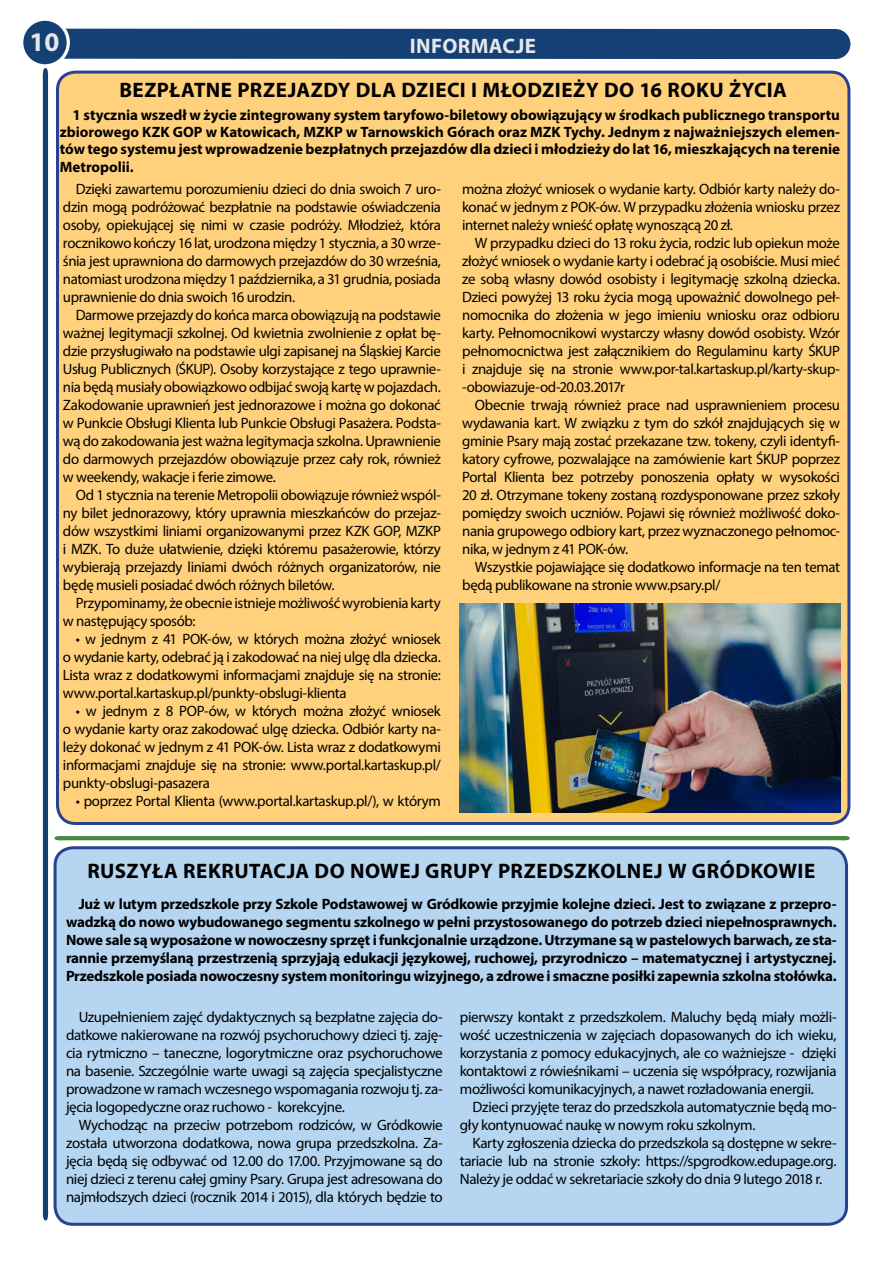
<style>
.page{position:relative;width:893px;height:1263px;background:#fff}
.page>*{position:absolute;margin:0;border:0;box-sizing:border-box;transform-origin:0 0}
.t1{font:700 27px "Myriad Pro";color:#e6e7e8}
.t2{font:700 21px "Myriad Pro";letter-spacing:.025em;color:#000}
.t3{font:700 21px "Myriad Pro";letter-spacing:.02em;color:#e6e7e8}
.t4{font:15px/18px "Myriad Pro";letter-spacing:-.025em;color:#000;text-align:justify}
.t5{font:700 15px/18px "Myriad Pro";letter-spacing:-.01em;color:#000;text-align:justify}
</style>
<div class="page">
<div style="left:64px;top:29px;width:767px;height:30px;background:#144075"></div>
<div style="left:820px;top:29px;width:30px;height:30px;background:#144075;border-radius:50%"></div>
<div style="left:20px;top:18px;width:50px;height:49px;border:7px solid #fff;border-radius:50%"></div>
<div style="left:23px;top:21px;width:44px;height:43px;background:#144075;border-radius:50%"></div>
<div style="left:43px;top:68px;width:5px;height:1152px;background:#124075"></div>
<div style="left:55px;top:848px;width:791px;height:376px;background:#b5d5f0;border-radius:18px"></div>
<div style="left:54px;top:846px;width:794px;height:380px;border:3px solid #25408f;border-radius:18px"></div>
<svg style="left:55px;top:836px;width:795px;height:4px;background:#488b42"></svg>
<div style="left:57px;top:72px;width:792px;height:751px;background:#ffd17b;border-radius:18px"></div>
<div style="left:56px;top:71px;width:794px;height:754px;border:3px solid #25408f;border-radius:18px"></div>
<img style="left:460px;top:603px;width:380px;height:209px">
<h1 class="t1" style="left:30px;top:25px;width:31px">10</h1>
<h2 class="t3" style="left:410px;top:32px;width:128px">INFORMACJE</h2>
<h2 class="t2" style="left:119px;top:77px;width:669px">BEZPŁATNE PRZEJAZDY DLA DZIECI I MŁODZIEŻY DO 16 ROKU ŻYCIA</h2>
<p class="t5" style="left:60px;top:106px;width:782px;line-height:17.2px;text-indent:13px">1 stycznia wszedł w życie zintegrowany system taryfowo-biletowy obowiązujący w środkach publicznego transportu zbiorowego KZK GOP w Katowicach, MZKP w Tarnowskich Górach oraz MZK Tychy. Jednym z najważniejszych elemen&shy;tów tego systemu jest wprowadzenie bezpłatnych przejazdów dla dzieci i młodzieży do lat 16, mieszkających na terenie Metropolii.</p>
<p class="t4" style="left:63px;top:180px;width:379px;text-indent:13px">Dzięki zawartemu porozumieniu dzieci do dnia swoich 7 uro&shy;dzin mogą podróżować bezpłatnie na podstawie oświadczenia osoby, opiekującej się nimi w czasie podróży. Młodzież, która rocznikowo kończy 16 lat, urodzona między 1 stycznia, a 30 wrze&shy;śnia jest uprawniona do darmowych przejazdów do 30 września, natomiast urodzona między 1 października, a 31 grudnia, posiada uprawnienie do dnia swoich 16 urodzin.</p>
<p class="t4" style="left:63px;top:306px;width:379px;text-indent:13px">Darmowe przejazdy do końca marca obowiązują na podstawie ważnej legitymacji szkolnej. Od kwietnia zwolnienie z opłat bę&shy;dzie przysługiwało na podstawie ulgi zapisanej na Śląskiej Karcie Usług Publicznych (ŚKUP). Osoby korzystające z tego uprawnie&shy;nia będą musiały obowiązkowo odbijać swoją kartę w pojazdach.<br>Zakodowanie uprawnień jest jednorazowe i można go dokonać w Punkcie Obsługi Klienta lub Punkcie Obsługi Pasażera. Podsta&shy;wą do zakodowania jest ważna legitymacja szkolna. Uprawnienie do darmowych przejazdów obowiązuje przez cały rok, również w weekendy, wakacje i ferie zimowe.</p>
<p class="t4" style="left:63px;top:486px;width:379px;text-indent:13px">Od 1 stycznia na terenie Metropolii obowiązuje również wspól&shy;ny bilet jednorazowy, który uprawnia mieszkańców do przejaz&shy;dów wszystkimi liniami organizowanymi przez KZK GOP, MZKP i MZK. To duże ułatwienie, dzięki któremu pasażerowie, którzy wybierają przejazdy liniami dwóch różnych organizatorów, nie będę musieli posiadać dwóch różnych biletów.</p>
<p class="t4" style="left:63px;top:594px;width:379px;text-indent:13px">Przypominamy, że obecnie istnieje możliwość wyrobienia karty w następujący sposób:</p>
<p class="t4" style="left:63px;top:630px;width:379px;text-indent:13px">• w jednym z 41 POK-ów, w których można złożyć wniosek o wydanie karty, odebrać ją i zakodować na niej ulgę dla dziecka.<br>Lista wraz z dodatkowymi informacjami znajduje się na stronie: www.portal.kartaskup.pl/punkty-obslugi-klienta</p>
<p class="t4" style="left:63px;top:702px;width:379px;text-indent:13px">• w jednym z 8 POP-ów, w których można złożyć wniosek o wydanie karty oraz zakodować ulgę dziecka. Odbiór karty na&shy;leży dokonać w jednym z 41 POK-ów. Lista wraz z dodatkowymi informacjami znajduje się na stronie: www.portal.kartaskup.pl/ punkty-obslugi-pasazera</p>
<p class="t4" style="left:76px;top:792px;width:367px">• poprzez Portal Klienta (www.portal.kartaskup.pl/), w którym</p>
<p class="t4" style="left:462px;top:180px;width:379px">można złożyć wniosek o wydanie karty. Odbiór karty należy do&shy;konać w jednym z POK-ów. W przypadku złożenia wniosku przez internet należy wnieść opłatę wynoszącą 20 zł.</p>
<p class="t4" style="left:462px;top:234px;width:379px;text-indent:13px">W przypadku dzieci do 13 roku życia, rodzic lub opiekun może złożyć wniosek o wydanie karty i odebrać ją osobiście. Musi mieć ze sobą własny dowód osobisty i legitymację szkolną dziecka.<br>Dzieci powyżej 13 roku życia mogą upoważnić dowolnego peł&shy;nomocnika do złożenia w jego imieniu wniosku oraz odbioru karty. Pełnomocnikowi wystarczy własny dowód osobisty. Wzór pełnomocnictwa jest załącznikiem do Regulaminu karty ŚKUP i znajduje się na stronie www.por-tal.kartaskup.pl/karty-skup--obowiazuje-od-20.03.2017r</p>
<p class="t4" style="left:462px;top:396px;width:379px;text-indent:13px">Obecnie trwają również prace nad usprawnieniem procesu wydawania kart. W związku z tym do szkół znajdujących się w gminie Psary mają zostać przekazane tzw. tokeny, czyli identyfi&shy;katory cyfrowe, pozwalające na zamówienie kart ŚKUP poprzez Portal Klienta bez potrzeby ponoszenia opłaty w wysokości 20 zł. Otrzymane tokeny zostaną rozdysponowane przez szkoły pomiędzy swoich uczniów. Pojawi się również możliwość doko&shy;nania grupowego odbiory kart, przez wyznaczonego pełnomoc&shy;nika, w jednym z 41 POK-ów.</p>
<p class="t4" style="left:462px;top:558px;width:379px;text-indent:13px">Wszystkie pojawiające się dodatkowo informacje na ten temat będą publikowane na stronie www.psary.pl/</p>
<h2 class="t2" style="left:87px;top:857px;width:729px">RUSZYŁA REKRUTACJA DO NOWEJ GRUPY PRZEDSZKOLNEJ W GRÓDKOWIE</h2>
<p class="t5" style="left:66px;top:895px;width:772px;text-indent:13px">Już w lutym przedszkole przy Szkole Podstawowej w Gródkowie przyjmie kolejne dzieci. Jest to związane z przepro&shy;wadzką do nowo wybudowanego segmentu szkolnego w pełni przystosowanego do potrzeb dzieci niepełnosprawnych.<br>Nowe sale są wyposażone w nowoczesny sprzęt i funkcjonalnie urządzone. Utrzymane są w pastelowych barwach, ze sta&shy;rannie przemyślaną przestrzenią sprzyjają edukacji językowej, ruchowej, przyrodniczo – matematycznej i artystycznej.<br>Przedszkole posiada nowoczesny system monitoringu wizyjnego, a zdrowe i smaczne posiłki zapewnia szkolna stołówka.</p>
<p class="t4" style="left:66px;top:1007px;width:378px;text-indent:13px">Uzupełnieniem zajęć dydaktycznych są bezpłatne zajęcia do&shy;datkowe nakierowane na rozwój psychoruchowy dzieci tj. zaję&shy;cia rytmiczno – taneczne, logorytmiczne oraz psychoruchowe na basenie. Szczególnie warte uwagi są zajęcia specjalistyczne prowadzone w ramach wczesnego wspomagania rozwoju tj. za&shy;jęcia logopedyczne oraz ruchowo - korekcyjne.</p>
<p class="t4" style="left:66px;top:1115px;width:378px;text-indent:13px">Wychodząc na przeciw potrzebom rodziców, w Gródkowie została utworzona dodatkowa, nowa grupa przedszkolna. Za&shy;jęcia będą się odbywać od 12.00 do 17.00. Przyjmowane są do niej dzieci z terenu całej gminy Psary. Grupa jest adresowana do najmłodszych dzieci (rocznik 2014 i 2015), dla których będzie to</p>
<p class="t4" style="left:460px;top:1007px;width:378px">pierwszy kontakt z przedszkolem. Maluchy będą miały możli&shy;wość uczestniczenia w zajęciach dopasowanych do ich wieku, korzystania z pomocy edukacyjnych, ale co ważniejsze - dzięki kontaktowi z rówieśnikami – uczenia się współpracy, rozwijania możliwości komunikacyjnych, a nawet rozładowania energii.</p>
<p class="t4" style="left:460px;top:1097px;width:378px;text-indent:13px">Dzieci przyjęte teraz do przedszkola automatycznie będą mo&shy;gły kontynuować naukę w nowym roku szkolnym.</p>
<p class="t4" style="left:460px;top:1133px;width:378px;text-indent:13px">Karty zgłoszenia dziecka do przedszkola są dostępne w sekre&shy;tariacie lub na stronie szkoły: https://spgrodkow.edupage.org.<br>Należy je oddać w sekretariacie szkoły do dnia 9 lutego 2018 r.</p>
</div>
